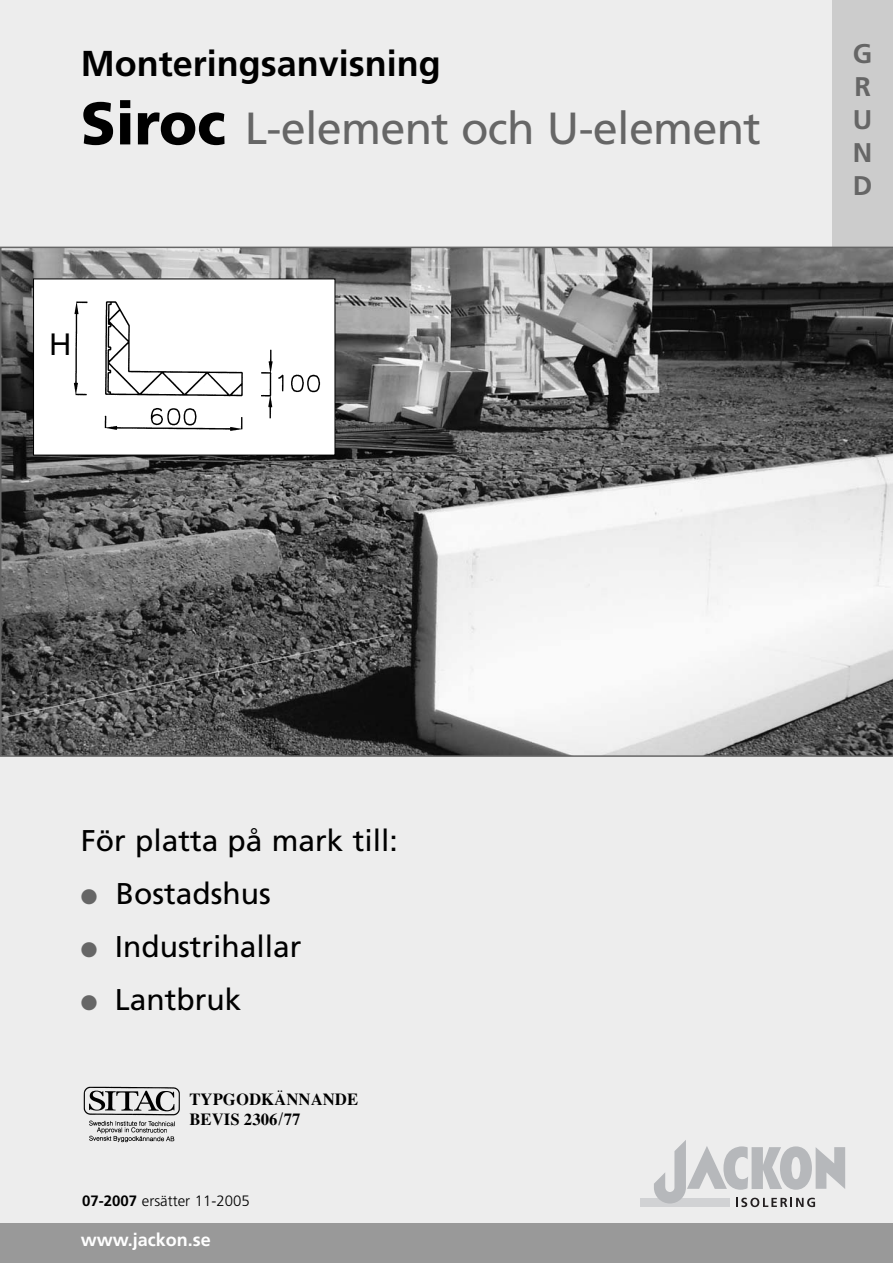
<style>
.page{position:relative;width:893px;height:1263px;background:#fff}
.page>*{position:absolute;margin:0;border:0;box-sizing:border-box;transform-origin:0 0}
.t1{font:45px "Frutiger";letter-spacing:-.015em;color:#666}
.t2{font:700 36px "Frutiger";color:#000}
.t3{font:30px "Frutiger";color:#000}
.t4{font:30px "Helvetica";color:#000}
.t5{font:700 27px/33px "Frutiger";color:#666;text-align:justify}
.t6{font:700 18px "Frutiger";color:#fff}
.t7{font:700 16.8px/20.1px "Times";color:#000}
.t8{font:300 15px "Frutiger";color:#000}
.s1{font-weight:900;font-size:60px;color:#000}
.s2{color:#666}
.s3{font-weight:700}
</style>
<div class="page">
<div style="left:0;top:0;width:892px;height:1263px;background:#ededed"></div>
<div style="left:832px;top:0;width:60px;height:253px;background:#ccc"></div>
<div style="left:640px;top:1198px;width:90px;height:9px;background:#d1d2d4"></div>
<svg style="left:654px;top:1140px;width:191px;height:67px"></svg>
<div style="left:0;top:1223px;width:892px;height:40px;background:#999"></div>
<svg style="left:0;top:247px;width:892px;height:510px"></svg>
<div style="left:34px;top:279px;width:300px;height:176px;background:#fff"></div>
<div style="left:33px;top:279px;width:302px;height:177px;border:1px solid #000"></div>
<img style="left:83px;top:1086px;width:97px;height:57px">
<img style="left:73px;top:301px;width:248px;height:130px">
<div style="left:186px;top:285px;width:144px;height:30px;background:#fff"></div>
<p class="t2" style="left:81px;top:49px;width:361px">Monteringsanvisning</p>
<h1 class="t1" style="left:81px;top:111px;width:681px"><span class="s1">Siroc</span> L-element och U-element</h1>
<p class="t4" style="left:49px;top:334px;width:23px">H</p>
<p class="t5" style="left:852px;top:39px;width:21px">G R U N D</p>
<p class="t3" style="left:81px;top:829px;width:318px">För platta på mark till:</p>
<p class="t3" style="left:81px;top:882px;width:191px"><span class="s2">●</span> Bostadshus</p>
<p class="t3" style="left:81px;top:935px;width:222px"><span class="s2">●</span> Industrihallar</p>
<p class="t3" style="left:81px;top:988px;width:162px"><span class="s2">●</span> Lantbruk</p>
<p class="t7" style="left:189px;top:1091px;width:170px">TYPGODKÄNNANDE<br>BEVIS 2306/77</p>
<p class="t8" style="left:82px;top:1195px;width:169px"><span class="s3">07-2007</span> ersätter 11-2005</p>
<p class="t6" style="left:81px;top:1233px;width:131px">www.jackon.se</p>
</div>
